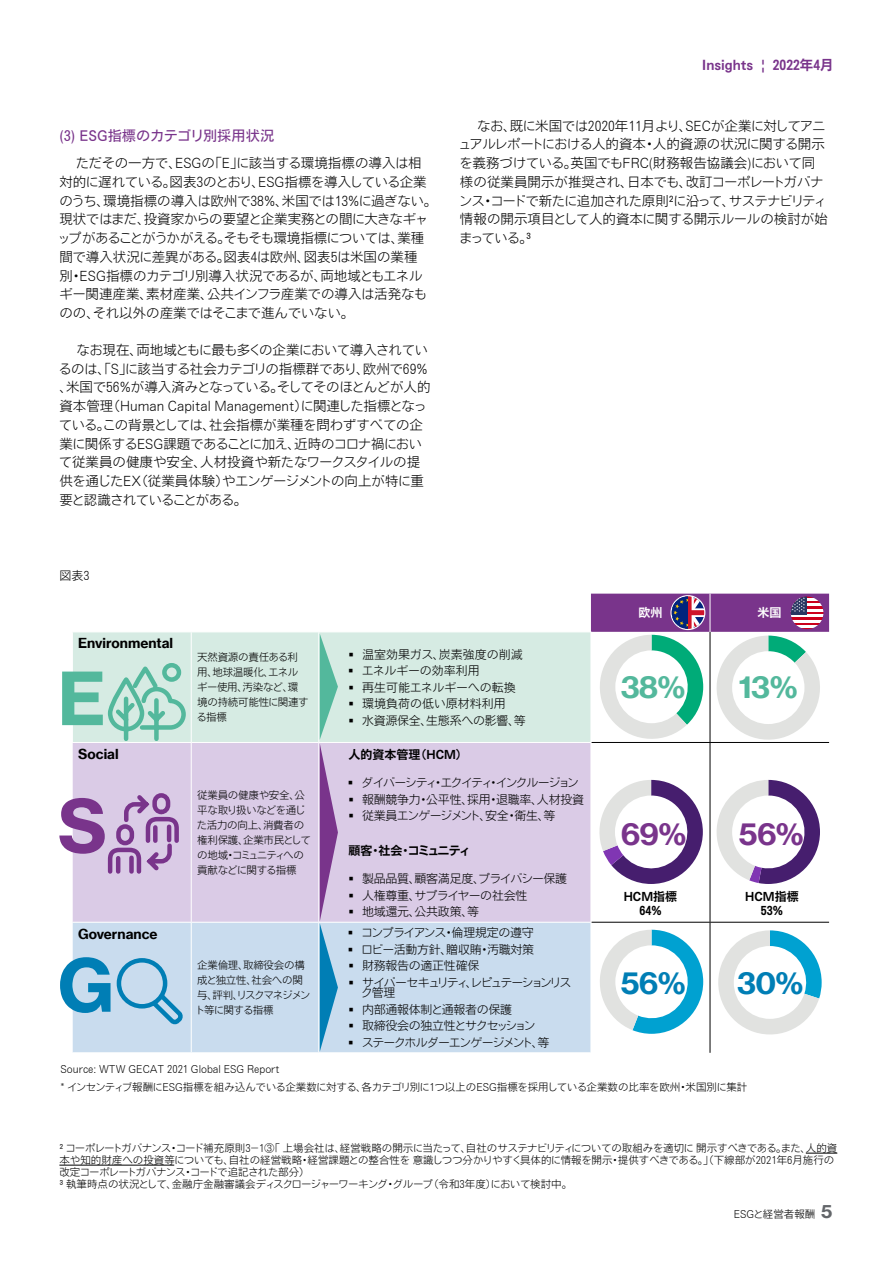
<style>
.page{position:relative;width:893px;height:1263px;background:#fff}
.page>*{position:absolute;margin:0;border:0;box-sizing:border-box;transform-origin:0 0}
.t1{font:72px "N Haas Grotesk TX Pro 75 Bd";color:#53b89c}
.t2{font:72px "N Haas Grotesk TX Pro 75 Bd";color:#79348b}
.t3{font:72px "N Haas Grotesk TX Pro 75 Bd";color:#007eb5}
.t4{font:30px "N Haas Grotesk TX Pro 75 Bd";color:#53b89c}
.t5{font:30px "N Haas Grotesk TX Pro 75 Bd";color:#79348b}
.t6{font:30px "N Haas Grotesk TX Pro 75 Bd";color:#007eb5}
.t7{font:14.25px "Motoya Cedar Std W3";color:#79348b}
.t8{font:13.5px/18.8px "Motoya Cedar Std W2";letter-spacing:-.03em;color:#000}
.t9{font:13.5px "N Haas Grotesk TX Pro 75 Bd";color:#000}
.t10{font:13.5px "Motoya Cedar Std W5";color:#79348b}
.t11{font:12px/16.5px "Motoya Cedar Std W2";letter-spacing:-.055em;color:#000}
.t12{font:12px/16.5px "Motoya Cedar Std W2";color:#000}
.t13{font:12px/16.5px "Motoya Cedar Std W2";letter-spacing:-.07em;color:#000}
.t14{font:12px/16.5px "Motoya Cedar Std W2";letter-spacing:-.025em;color:#000}
.t15{font:12px/13.5px "Motoya Cedar Std W5";color:#000;text-align:center}
.t16{font:12px "Motoya Cedar Std W5";letter-spacing:-.155em;color:#000}
.t17{font:12px "Motoya Cedar Std W5";color:#fff}
.t18{font:10.5px/15px "Motoya Cedar Std W2";letter-spacing:-.025em;color:#000}
.t19{font:10.5px/18px "Motoya Cedar Std W2";color:#000}
.s1{font-family:"N Haas Grotesk TX Pro 75 Bd";font-size:18px;color:#63666a}
</style>
<div class="page">
<hr style="left:806px;top:1153px;width:31px;height:1px;background:#000">
<hr style="left:59px;top:1165px;width:115px;height:1px;background:#000">
<div style="left:73px;top:632px;width:518px;height:110px;background:#d6ebe3"></div>
<svg style="left:592px;top:745px;width:237px;height:308px"></svg>
<div style="left:73px;top:743px;width:518px;height:179px;background:#dacbe6"></div>
<div style="left:73px;top:923px;width:518px;height:129px;background:#c9dcee"></div>
<hr style="left:710px;top:743px;width:1px;height:179px;background:#000">
<hr style="left:591px;top:922px;width:119px;height:1px;background:#000">
<hr style="left:710px;top:922px;width:119px;height:1px;background:#000">
<hr style="left:710px;top:922px;width:1px;height:131px;background:#000">
<hr style="left:191px;top:632px;width:1px;height:110px;background:#fff">
<hr style="left:318px;top:632px;width:1px;height:110px;background:#fff">
<hr style="left:191px;top:743px;width:1px;height:179px;background:#fff">
<hr style="left:318px;top:743px;width:1px;height:179px;background:#fff">
<hr style="left:191px;top:922px;width:1px;height:130px;background:#fff">
<hr style="left:318px;top:922px;width:1px;height:130px;background:#fff">
<hr style="left:591px;top:922px;width:1px;height:130px;background:#fff">
<svg style="left:591px;top:594px;width:238px;height:151px"></svg>
<svg style="left:593px;top:930px;width:110px;height:104px"></svg>
<svg style="left:712px;top:930px;width:110px;height:111px"></svg>
<svg style="left:593px;top:780px;width:110px;height:104px"></svg>
<svg style="left:710px;top:780px;width:110px;height:104px"></svg>
<svg style="left:114px;top:956px;width:73px;height:66px;background:#a2cae3"></svg>
<svg style="left:106px;top:661px;width:82px;height:81px;background:#afdbce"></svg>
<svg style="left:106px;top:791px;width:75px;height:85px;background:#c0a3cd"></svg>
<div style="left:152px;top:793px;width:18px;height:21px;border:4px solid #79348b;border-radius:7px"></div>
<svg style="left:320px;top:633px;width:18px;height:419px;background:#90a4c3"></svg>
<svg style="left:350px;top:652px;width:3px;height:4px"></svg>
<svg style="left:349px;top:669px;width:4px;height:4px"></svg>
<svg style="left:350px;top:685px;width:3px;height:4px"></svg>
<svg style="left:350px;top:702px;width:3px;height:4px"></svg>
<svg style="left:350px;top:718px;width:3px;height:4px"></svg>
<svg style="left:350px;top:797px;width:3px;height:4px"></svg>
<svg style="left:350px;top:893px;width:3px;height:4px"></svg>
<svg style="left:349px;top:931px;width:3px;height:4px"></svg>
<svg style="left:350px;top:964px;width:3px;height:4px"></svg>
<svg style="left:350px;top:1024px;width:3px;height:4px"></svg>
<svg style="left:349px;top:1041px;width:4px;height:3px"></svg>
<p class="t7" style="left:59px;top:126px;width:216px">(3) ESG指標のカテゴリ別採用状況</p>
<p class="t8" style="left:57px;top:153px;width:382px;text-indent:19px">ただその一方で、ESGの「E」に該当する環境指標の導入は相対的に遅れている。図表３のとおり、ESG指標を導入している企業のうち、環境指標の導入は欧州で38%、米国では13%に過ぎない。現状ではまだ、投資家からの要望と企業実務との間に大きなギャップがあることがうかがえる。そもそも環境指標については、業種間で導入状況に差異がある。図表４は欧州、図表５は米国の業種<br>別・ESG指標のカテゴリ別導入状況であるが、両地域ともエネル<br>ギー関連産業、素材産業、公共インフラ産業での導入は活発なものの、それ以外の産業ではそこまで進んでいない。</p>
<p class="t8" style="left:59px;top:340px;width:373px;text-indent:18px">なお現在、両地域ともに最も多くの企業において導入されているのは、「S」に該当する社会カテゴリの指標群であり、欧州で69%、米国で56%が導入済みとなっている。そしてそのほとんどが人的資本管理（Human Capital Management）に関連した指標となっている。この背景としては、社会指標が業種を問わずすべての企業に関係するESG課題であることに加え、近時のコロナ禍において従業員の健康や安全、人材投資や新たなワークスタイルの提供を通じたEX（従業員体験）やエンゲージメントの向上が特に重要と認識されていることがある。</p>
<p class="t14" style="left:59px;top:566px;width:31px">図表3</p>
<p class="t10" style="left:702px;top:55px;width:133px">Insights | 2022年4月</p>
<p class="t8" style="left:458px;top:115px;width:371px;text-indent:19px">なお、既に米国では2020年11月より、SECが企業に対してアニュアルレポートにおける人的資本・人的資源の状況に関する開示を義務づけている。英国でもFRC(財務報告協議会)において同様の従業員開示が推奨され、日本でも、改訂コーポレートガバナンス・コードで新たに追加された原則²に沿って、サステナビリティ情報の開示項目として人的資本に関する開示ルールの検討が始まっている。³</p>
<p class="t17" style="left:638px;top:605px;width:25px">欧州</p>
<p class="t17" style="left:757px;top:605px;width:25px">米国</p>
<p class="t9" style="left:78px;top:635px;width:97px">Environmental</p>
<h1 class="t1" style="left:58px;top:653px;width:50px">E</h1>
<p class="t18" style="left:197px;top:649px;width:114px">天然資源の責任ある利用、地球温暖化、エネルギー使用、汚染など、環境の持続可能性に関連する指標</p>
<p class="t12" style="left:362px;top:645px;width:166px">温室効果ガス、炭素強度の削減エネルギーの効率利用<br>再生可能エネルギーへの転換環境負荷の低い原材料利用<br>水資源保全、生態系への影響、等</p>
<p class="t9" style="left:78px;top:745px;width:42px">Social</p>
<p class="t18" style="left:197px;top:787px;width:115px">従業員の健康や安全、公平な取り扱いなどを通じた活力の向上、消費者の権利保護、企業市民としての地域・コミュニティへの貢献などに関する指標</p>
<h1 class="t2" style="left:58px;top:781px;width:51px">S</h1>
<p class="t19" style="left:96px;top:817px;width:221px">Source: WTW GECAT 2021 Global ESG Report</p>
<p class="t9" style="left:78px;top:925px;width:81px">Governance</p>
<h1 class="t3" style="left:58px;top:940px;width:58px">G</h1>
<p class="t18" style="left:195px;top:957px;width:117px">企業倫理、取締役会の構成と独立性、社会への関与、評判、リスクマネジメント等に関する指標</p>
<p class="t15" style="left:349px;top:747px;width:121px">人的資本管理（HCM）</p>
<p class="t11" style="left:361px;top:774px;width:224px">ダイバーシティ・エクイティ・インクルージョン報酬競争力・公平性、採用・退職率、人材投資従業員エンゲージメント、安全・衛生、等</p>
<p class="t16" style="left:349px;top:842px;width:124px">顧客・社会・コミュニティ</p>
<p class="t14" style="left:362px;top:870px;width:206px">製品品質、顧客満足度、プライバシー保護人権尊重、サプライヤーの社会性<br>地域還元、公共政策、等</p>
<p class="t11" style="left:361px;top:924px;width:212px">コンプライアンス・倫理規定の遵守<br>ロビー活動方針、贈収賄・汚職対策<br>財務報告の適正性確保<br>サイバーセキュリティ、レピュテーションリス</p>
<p class="t13" style="left:361px;top:984px;width:190px">ク管理<br>内部通報体制と通報者の保護<br>取締役会の独立性とサクセッション<br>ステークホルダーエンゲージメント、等</p>
<h2 class="t4" style="left:621px;top:668px;width:66px">38%</h2>
<h2 class="t5" style="left:621px;top:815px;width:67px">69%</h2>
<h2 class="t4" style="left:739px;top:668px;width:60px">13%</h2>
<h2 class="t5" style="left:739px;top:815px;width:66px">56%</h2>
<p class="t15" style="left:624px;top:889px;width:55px">HCM指標<br>64%</p>
<p class="t15" style="left:745px;top:889px;width:55px">HCM指標<br>53%</p>
<h2 class="t6" style="left:621px;top:964px;width:66px">56%</h2>
<h2 class="t6" style="left:737px;top:963px;width:68px">30%</h2>
<p class="t19" style="left:61px;top:1059px;width:688px">Source: WTW GECAT 2021 Global ESG Report<br>* インセンティブ報酬にESG指標を組み込んでいる企業数に対する、各カテゴリ別に1つ以上のESG指標を採用している企業数の比率を欧州・米国別に集計</p>
<p class="t18" style="left:59px;top:1141px;width:779px;line-height:12px">² コーポレートガバナンス・コード補充原則３－１③「 上場会社は、経営戦略の開示に当たって、自社のサステナビリティについての取組みを適切に 開示すべきである。また、人的資本や知的財産への投資等についても、自社の経営戦略・経営課題との整合性を 意識しつつ分かりやすく具体的に情報を開示・提供すべきである。」（下線部が2021年6月施行の改定コーポレートガバナンス・コードで追記された部分）<br>³ 執筆時点の状況として、金融庁金融審議会ディスクロージャーワーキング・グループ（令和3年度）において検討中。</p>
<p class="t19" style="left:734px;top:1204px;width:100px">ESGと経営者報酬 <span class="s1">5</span></p>
</div>
